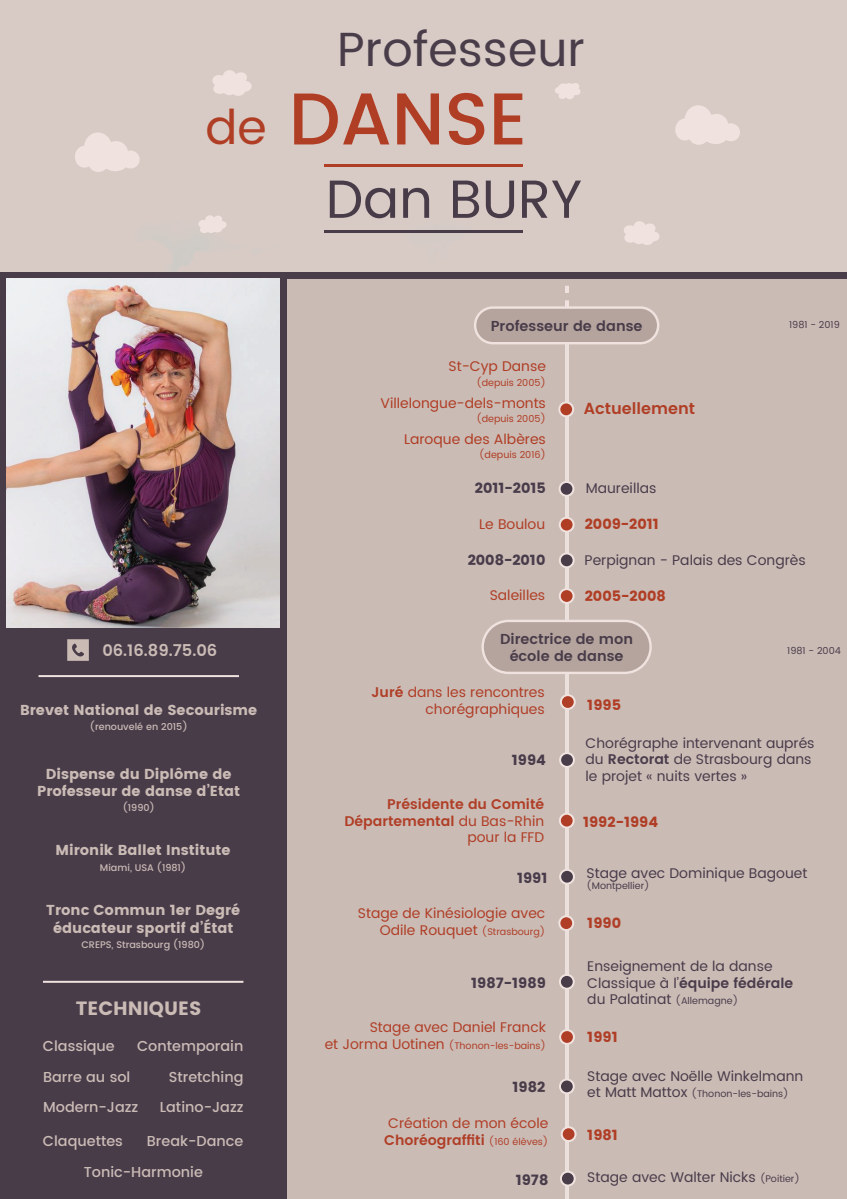
<style>
.page{position:relative;width:847px;height:1199px;background:#fff}
.page>*{position:absolute;margin:0;border:0;box-sizing:border-box;transform-origin:0 0}
.t1{font:500 73.24px "Poppins";color:#b03e25}
.t2{font:53.68px "Poppins";color:#493c49}
.t3{font:47.88px "Poppins";color:#4a3d4a}
.t4{font:19.2px "Poppins";color:#cabbb5}
.t5{font:600 16.28px "Poppins";color:#cabbb5}
.t6{font:600 16px "Poppins";color:#b03e25}
.t7{font:14.4px/17.3px "Poppins";color:#cabbb5;text-align:center}
.t8{font:500 14.4px/31.2px "Poppins";color:#cabbb5}
.t9{font:600 14.4px/17.3px "Poppins";color:#493c49;text-align:center}
.t10{font:14.4px "Poppins";color:#493c4a}
.t11{font:14.4px "Poppins";color:#b03e26}
.t12{font:14.4px "Poppins";color:#b03e25}
.t13{font:14.4px "Poppins";color:#493c49}
.t14{font:14px/16.8px "Poppins";color:#493c4a}
.t15{font:14px/16.8px "Poppins";color:#b03e26;text-align:right}
.t16{font:14px "Poppins";color:#b03d24}
.t17{font:600 14px/16.8px "Poppins";color:#b03e26;text-align:right}
.t18{font:14px "Poppins";color:#493c49}
.t19{font:14px "Poppins";color:#b03e25}
.t20{font:500 9.6px "Poppins";color:#cabbb5}
.t21{font:9.6px "Poppins";color:#493c49}
.t22{font:9.6px "Poppins";color:#b03d24}
.t23{font:9.6px "Poppins";color:#b03e26}
.t24{font:9.6px "Poppins";color:#493c4a}
.s1{font-weight:400;font-size:47.8px}
.s2{font-weight:600}
.s3{font-weight:400}
.s4{font-size:9.6px}
.s5{font-size:14px}
</style>
<div class="page">
<div style="left:0;top:0;width:847px;height:272px;background:#d8cbc6"></div>
<hr style="left:324px;top:165px;width:198px;height:2px;background:#b03e25">
<hr style="left:324px;top:230px;width:198px;height:3px;background:#493c49">
<svg style="left:212px;top:70px;width:40px;height:26px"></svg>
<svg style="left:623px;top:221px;width:37px;height:24px"></svg>
<svg style="left:554px;top:83px;width:26px;height:17px"></svg>
<svg style="left:198px;top:215px;width:29px;height:18px"></svg>
<svg style="left:74px;top:132px;width:68px;height:41px;background:#e6d9d5"></svg>
<svg style="left:674px;top:105px;width:68px;height:41px;background:#e6d9d5"></svg>
<div style="left:287px;top:279px;width:560px;height:919px;background:#cabbb5"></div>
<div style="left:0;top:279px;width:287px;height:919px;background:#493c49"></div>
<div style="left:0;top:272px;width:847px;height:7px;background:#4a3d4a"></div>
<svg style="left:67px;top:639px;width:22px;height:22px"></svg>
<hr style="left:565px;top:323px;width:4px;height:875px;background:#ebe0db">
<hr style="left:43px;top:980px;width:200px;height:2px;background:#f0e3df">
<hr style="left:39px;top:675px;width:200px;height:2px;background:#f0e3df">
<img style="left:6px;top:279px;width:274px;height:348px">
<svg style="left:558px;top:401px;width:16px;height:16px"></svg>
<div style="left:560px;top:403px;width:12px;height:12px;background:#b03e25;border-radius:50%"></div>
<svg style="left:558px;top:481px;width:16px;height:16px"></svg>
<div style="left:560px;top:483px;width:12px;height:11px;background:#493c49;border-radius:50%"></div>
<svg style="left:559px;top:813px;width:16px;height:15px"></svg>
<div style="left:561px;top:814px;width:11px;height:12px;background:#b03e26;border-radius:50%"></div>
<svg style="left:560px;top:694px;width:16px;height:16px"></svg>
<div style="left:562px;top:696px;width:12px;height:12px;background:#b03e26;border-radius:50%"></div>
<svg style="left:558px;top:915px;width:16px;height:16px"></svg>
<div style="left:560px;top:917px;width:12px;height:12px;background:#b03e26;border-radius:50%"></div>
<svg style="left:559px;top:1079px;width:16px;height:15px"></svg>
<div style="left:561px;top:1080px;width:12px;height:12px;background:#493c49;border-radius:50%"></div>
<svg style="left:559px;top:752px;width:16px;height:16px"></svg>
<div style="left:561px;top:754px;width:12px;height:12px;background:#493c49;border-radius:50%"></div>
<svg style="left:560px;top:1171px;width:16px;height:15px"></svg>
<div style="left:562px;top:1172px;width:12px;height:12px;background:#493c49;border-radius:50%"></div>
<svg style="left:559px;top:869px;width:16px;height:15px"></svg>
<div style="left:561px;top:870px;width:12px;height:12px;background:#493c49;border-radius:50%"></div>
<svg style="left:559px;top:1029px;width:16px;height:15px"></svg>
<div style="left:561px;top:1031px;width:12px;height:11px;background:#b03e26;border-radius:50%"></div>
<svg style="left:559px;top:974px;width:16px;height:15px"></svg>
<div style="left:561px;top:975px;width:12px;height:12px;background:#493c49;border-radius:50%"></div>
<svg style="left:561px;top:1126px;width:15px;height:15px"></svg>
<div style="left:563px;top:1128px;width:11px;height:11px;background:#b03e26;border-radius:50%"></div>
<svg style="left:559px;top:553px;width:15px;height:15px"></svg>
<div style="left:561px;top:554px;width:11px;height:12px;background:#493c49;border-radius:50%"></div>
<svg style="left:559px;top:517px;width:15px;height:15px"></svg>
<div style="left:561px;top:519px;width:11px;height:11px;background:#b03e25;border-radius:50%"></div>
<svg style="left:559px;top:588px;width:15px;height:16px"></svg>
<div style="left:561px;top:590px;width:11px;height:12px;background:#b03e25;border-radius:50%"></div>
<div style="left:475px;top:307px;width:183px;height:36px;background:#b5a49e;border-radius:18px"></div>
<div style="left:474px;top:306px;width:185px;height:38px;border:2px solid #f0e3df;border-radius:18px"></div>
<div style="left:483px;top:621px;width:167px;height:52px;background:#b5a49e;border-radius:26px"></div>
<div style="left:481px;top:619px;width:171px;height:55px;border:2px solid #f0e3df;border-radius:26px"></div>
<svg style="left:565px;top:300px;width:4px;height:7px"></svg>
<svg style="left:565px;top:286px;width:4px;height:7px"></svg>
<h3 class="t3" style="left:337px;top:14px;width:249px">Professeur</h3>
<h1 class="t1" style="left:205px;top:65px;width:323px"><span class="s1">de</span> DANSE</h1>
<h2 class="t2" style="left:326px;top:160px;width:258px">Dan BURY</h2>
<p class="t9" style="left:491px;top:317px;width:153px">Professeur de danse</p>
<p class="t21" style="left:789px;top:318px;width:52px">1981 - 2019</p>
<p class="t16" style="left:448px;top:356px;width:99px">St-Cyp Danse</p>
<p class="t22" style="left:476px;top:375px;width:71px">(depuis 2005)</p>
<p class="t16" style="left:381px;top:392px;width:167px">Villelongue-dels-monts</p>
<p class="t22" style="left:476px;top:411px;width:71px">(depuis 2005)</p>
<p class="t16" style="left:404px;top:428px;width:143px">Laroque des Albères</p>
<p class="t22" style="left:479px;top:447px;width:68px">(depuis 2016)</p>
<p class="t10" style="left:475px;top:480px;width:73px">2011-2015</p>
<p class="t14" style="left:586px;top:480px;width:72px">Maureillas</p>
<p class="t6" style="left:584px;top:397px;width:113px">Actuellement</p>
<p class="t19" style="left:479px;top:513px;width:67px">Le Boulou</p>
<p class="t12" style="left:585px;top:516px;width:76px">2009-2011</p>
<p class="t10" style="left:468px;top:552px;width:79px">2008-2010</p>
<p class="t14" style="left:584px;top:552px;width:223px">Perpignan - Palais des Congrès</p>
<p class="t5" style="left:102px;top:638px;width:116px">06.16.89.75.06</p>
<p class="t7" style="left:20px;top:701px;width:239px">Brevet National de Secourisme</p>
<p class="t20" style="left:90px;top:719px;width:99px">(renouvelé en 2015)</p>
<p class="t7" style="left:37px;top:765px;width:204px">Dispense du Diplôme de<br>Professeur de danse d’Etat</p>
<p class="t20" style="left:123px;top:801px;width:34px">(1990)</p>
<p class="t7" style="left:56px;top:841px;width:176px">Mironik Ballet Institute</p>
<p class="t20" style="left:100px;top:860px;width:88px">Miami, USA (1981)</p>
<p class="t7" style="left:46px;top:901px;width:195px">Tronc Commun 1er Degré éducateur sportif d’État</p>
<p class="t20" style="left:82px;top:937px;width:125px">CREPS, Strasbourg (1980)</p>
<h3 class="t4" style="left:76px;top:997px;width:127px">TECHNIQUES</h3>
<p class="t8" style="left:43px;top:1031px;width:73px">Classique</p>
<p class="t8" style="left:137px;top:1031px;width:108px">Contemporain</p>
<p class="t8" style="left:43px;top:1061px;width:89px">Barre au sol</p>
<p class="t8" style="left:169px;top:1061px;width:76px">Stretching</p>
<p class="t8" style="left:43px;top:1092px;width:97px">Modern-Jazz</p>
<p class="t8" style="left:160px;top:1092px;width:85px">Latino-Jazz</p>
<p class="t8" style="left:84px;top:1125px;width:161px;text-indent:63px">Break-Dance<br>Tonic-Harmonie</p>
<p class="t8" style="left:43px;top:1125px;width:81px">Claquettes</p>
<p class="t19" style="left:490px;top:584px;width:57px">Saleilles</p>
<p class="t12" style="left:585px;top:587px;width:83px">2005-2008</p>
<p class="t9" style="left:500px;top:630px;width:135px">Directrice de mon école de danse</p>
<p class="t15" style="left:371px;top:684px;width:175px"><span class="s2">Juré</span> dans les rencontres chorégraphiques</p>
<p class="t11" style="left:587px;top:696px;width:35px">1995</p>
<p class="t21" style="left:787px;top:643px;width:55px">1981 - 2004</p>
<p class="t10" style="left:512px;top:751px;width:36px">1994</p>
<p class="t17" style="left:344px;top:796px;width:201px">Présidente du Comité<br>Départemental <span class="s3">du Bas-Rhin pour la FFD</span></p>
<p class="t14" style="left:585px;top:734px;width:230px">Chorégraphe intervenant auprés du <span class="s2">Rectorat</span> de Strasbourg dans le projet « nuits vertes »</p>
<p class="t11" style="left:583px;top:813px;width:77px">1992-1994</p>
<p class="t10" style="left:517px;top:869px;width:32px">1991</p>
<p class="t14" style="left:586px;top:864px;width:222px">Stage avec Dominique Bagouet</p>
<p class="t24" style="left:586px;top:879px;width:65px">(Montpellier)</p>
<p class="t15" style="left:358px;top:905px;width:189px">Stage de Kinésiologie avec<br>Odile Rouquet <span class="s4">(Strasbourg)</span></p>
<p class="t10" style="left:471px;top:974px;width:76px">1987-1989</p>
<p class="t15" style="left:370px;top:1019px;width:178px">Stage avec Daniel Franck</p>
<p class="t23" style="left:325px;top:1038px;width:223px"><span class="s5">et Jorma Uotinen</span> (Thonon-les-bains)</p>
<p class="t13" style="left:512px;top:1078px;width:34px">1982</p>
<p class="t15" style="left:384px;top:1115px;width:166px;text-align:left">Création de mon école<br><span class="s2">Choréograffiti</span> <span class="s4">(160 élèves)</span></p>
<p class="t11" style="left:587px;top:914px;width:35px">1990</p>
<p class="t14" style="left:587px;top:957px;width:207px">Enseignement de la danse<br>Classique à l’<span class="s2">équipe fédérale </span>du Palatinat <span class="s4">(Allemagne)</span></p>
<p class="t11" style="left:587px;top:1028px;width:32px">1991</p>
<p class="t18" style="left:587px;top:1065px;width:217px">Stage avec Noëlle Winkelmann</p>
<p class="t21" style="left:587px;top:1086px;width:203px"><span class="s5">et Matt Mattox</span> (Thonon-les-bains)</p>
<p class="t11" style="left:587px;top:1126px;width:32px">1981</p>
<p class="t10" style="left:516px;top:1170px;width:34px">1978</p>
<p class="t14" style="left:587px;top:1169px;width:214px">Stage avec Walter Nicks <span class="s4">(Poitier)</span></p>
</div>
